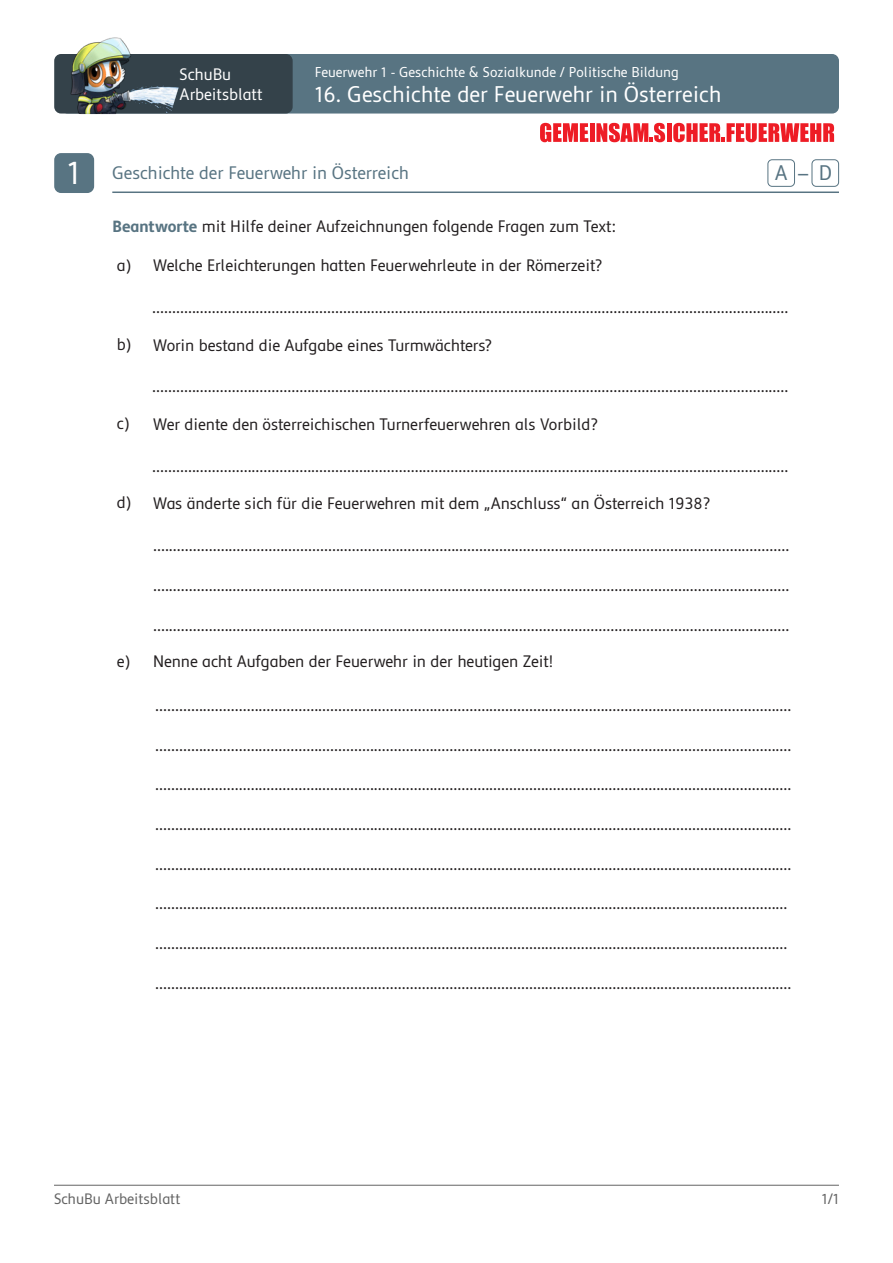
<style>
.page{position:relative;width:893px;height:1263px;background:#fff}
.page>*{position:absolute;margin:0;border:0;box-sizing:border-box;transform-origin:0 0}
.t1{font:33px "Semikolon Plus";color:#fff}
.t2{font:22.5px "Semikolon Plus";color:#fff}
.Abschnitt_Zuordnung{font:21px "Semikolon Plus";color:#587482}
.UES_1zeilig{font:18px "Semikolon Plus";color:#587482}
.Ausfüllen_strichlier{font:16.5px "Semikolon Plus";color:#231f20}
.Fliesstext_schwarz{font:16.5px "Semikolon Plus";color:#231f20}
.t3{font:16.5px/19.5px "Semikolon Plus";color:#fff}
.t4{font:15px "Semikolon Plus";color:#646464}
.t5{font:14.25px "Semikolon Plus";color:#fff}
.s1{font-weight:700;color:#587482}
</style>
<div class="page">
<div style="left:61px;top:54px;width:778px;height:60px;background:#587482;border-radius:7px"></div>
<div style="left:54px;top:54px;width:239px;height:60px;background:#34424a;border-radius:7px"></div>
<img style="left:54px;top:37px;width:135px;height:77px">
<svg style="left:540px;top:123px;width:48px;height:19px"></svg>
<hr style="left:590px;top:123px;width:4px;height:19px;background:#ee1c25">
<hr style="left:667px;top:123px;width:4px;height:19px;background:#ee1c25">
<svg style="left:596px;top:123px;width:69px;height:19px"></svg>
<svg style="left:673px;top:123px;width:161px;height:19px"></svg>
<hr style="left:112px;top:191px;width:727px;height:2px;background:#587482">
<div style="left:54px;top:153px;width:40px;height:40px;background:#587482;border-radius:7px"></div>
<div style="left:812px;top:159px;width:27px;height:28px;border:1px solid #587482;border-radius:4px"></div>
<div style="left:767px;top:159px;width:28px;height:28px;border:1px solid #587482;border-radius:4px"></div>
<hr style="left:54px;top:1185px;width:785px;height:1px;background:#646464">
<p class="t3" style="left:180px;top:65px;width:84px">SchuBu<br>Arbeitsblatt</p>
<p class="t5" style="left:315px;top:66px;width:366px">Feuerwehr 1 - Geschichte &amp; Sozialkunde / Politische Bildung</p>
<h2 class="t2" style="left:315px;top:85px;width:408px">16. Geschichte der Feuerwehr in Österreich</h2>
<p class="t1" style="left:68px;top:156px;width:15px">1</p>
<p class="UES_1zeilig" style="left:112px;top:163px;width:298px">Geschichte der Feuerwehr in Österreich</p>
<p class="Fliesstext_schwarz" style="left:113px;top:218px;width:505px"><span class="s1">Beantworte</span> mit Hilfe deiner Aufzeichnungen folgende Fragen zum Text:</p>
<p class="Fliesstext_schwarz" style="left:153px;top:257px;width:451px">Welche Erleichterungen hatten Feuerwehrleute in der Römerzeit?</p>
<p class="Fliesstext_schwarz" style="left:117px;top:256px;width:16px">a)</p>
<p class="Abschnitt_Zuordnung" style="left:775px;top:162px;width:14px">A</p>
<p class="Abschnitt_Zuordnung" style="left:797px;top:162px;width:36px">– D</p>
<p class="Ausfüllen_strichlier" style="left:152px;top:298px;width:638px">................................................................................................................................................................</p>
<p class="Fliesstext_schwarz" style="left:117px;top:336px;width:16px">b)</p>
<p class="Fliesstext_schwarz" style="left:153px;top:336px;width:341px">Worin bestand die Aufgabe eines Turmwächters?</p>
<p class="Ausfüllen_strichlier" style="left:152px;top:378px;width:638px">................................................................................................................................................................</p>
<p class="Fliesstext_schwarz" style="left:117px;top:415px;width:15px">c)</p>
<p class="Fliesstext_schwarz" style="left:153px;top:415px;width:446px">Wer diente den österreichischen Turnerfeuerwehren als Vorbild?</p>
<p class="Ausfüllen_strichlier" style="left:152px;top:457px;width:638px">................................................................................................................................................................</p>
<p class="Fliesstext_schwarz" style="left:117px;top:494px;width:16px">d)</p>
<p class="Fliesstext_schwarz" style="left:153px;top:495px;width:559px">Was änderte sich für die Feuerwehren mit dem „Anschluss“ an Österreich 1938?</p>
<p class="Ausfüllen_strichlier" style="left:153px;top:537px;width:638px">................................................................................................................................................................</p>
<p class="Ausfüllen_strichlier" style="left:153px;top:577px;width:638px">................................................................................................................................................................</p>
<p class="Ausfüllen_strichlier" style="left:153px;top:616px;width:638px">................................................................................................................................................................</p>
<p class="Fliesstext_schwarz" style="left:117px;top:652px;width:15px">e)</p>
<p class="Fliesstext_schwarz" style="left:153px;top:653px;width:401px">Nenne acht Aufgaben der Feuerwehr in der heutigen Zeit!</p>
<p class="Ausfüllen_strichlier" style="left:155px;top:696px;width:638px">................................................................................................................................................................</p>
<p class="Ausfüllen_strichlier" style="left:155px;top:736px;width:638px">................................................................................................................................................................</p>
<p class="Ausfüllen_strichlier" style="left:155px;top:776px;width:638px">................................................................................................................................................................</p>
<p class="Ausfüllen_strichlier" style="left:155px;top:816px;width:638px">................................................................................................................................................................</p>
<p class="Ausfüllen_strichlier" style="left:155px;top:855px;width:638px">................................................................................................................................................................</p>
<p class="Ausfüllen_strichlier" style="left:155px;top:895px;width:634px">...............................................................................................................................................................</p>
<p class="Ausfüllen_strichlier" style="left:155px;top:935px;width:634px">...............................................................................................................................................................</p>
<p class="Ausfüllen_strichlier" style="left:155px;top:974px;width:638px">................................................................................................................................................................</p>
<p class="t4" style="left:54px;top:1191px;width:128px">SchuBu Arbeitsblatt</p>
<p class="t4" style="left:822px;top:1191px;width:19px">1/1</p>
</div>
